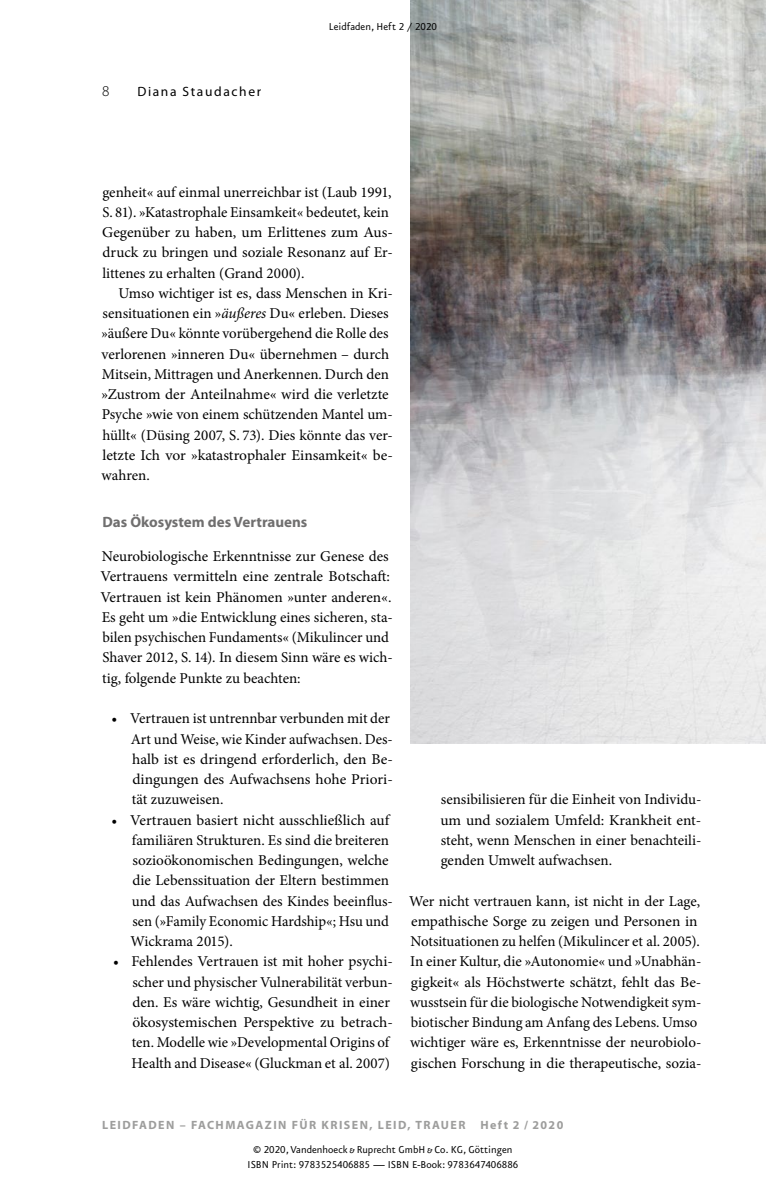
<style>
.page{position:relative;width:766px;height:1191px;background:#fff}
.page>*{position:absolute;margin:0;border:0;box-sizing:border-box;transform-origin:0 0}
.Haupttext{font:15px/20.2px "Minion Pro";color:#000}
.Haupttext_mit_Einzug{font:15px/20.2px "Minion Pro";color:#000}
.Zwischenueberschrift{font:700 15px "Myriad Pro";color:#706f6f}
.t1{font:300 15px "Myriad Pro";color:#000}
.t2{font:13.5px "Myriad Pro";letter-spacing:.12em;color:#000}
.t3{font:12px/15px "VR Eureka Sans";color:#000;text-align:center}
.t4{font:700 12px "Myriad Pro";letter-spacing:.12em;color:#9d9d9c}
.s1{font-style:italic}
</style>
<div class="page">
<img style="left:410px;top:0;width:355px;height:743px">
<p class="t1" style="left:102px;top:82px;width:9px">8</p>
<p class="t2" style="left:137px;top:83px;width:125px">Diana Staudacher</p>
<p class="t3" style="left:329px;top:20px;width:110px">Leidfaden, Heft 2 / 2020</p>
<p class="Haupttext" style="left:102px;top:182px;width:292px">genheit« auf einmal unerreichbar ist (Laub 1991, S. 81). »Katastrophale Einsamkeit« bedeutet, kein Gegenüber zu haben, um Erlittenes zum Aus&shy;druck zu bringen und soziale Resonanz auf Er&shy;littenes zu erhalten (Grand 2000).</p>
<p class="Haupttext_mit_Einzug" style="left:101px;top:283px;width:293px;text-indent:17px">Umso wichtiger ist es, dass Menschen in Kri&shy;sensituationen ein »<span class="s1">äußeres</span> Du« erleben. Dieses »äußere Du« könnte vorübergehend die Rolle des verlorenen »inneren Du« übernehmen – durch Mitsein, Mittragen und Anerkennen. Durch den »Zustrom der Anteilnahme« wird die verletzte Psyche »wie von einem schützenden Mantel um&shy;hüllt« (Düsing 2007, S. 73). Dies könnte das ver&shy;letzte Ich vor »katastrophaler Einsamkeit« be&shy;wahren.</p>
<p class="Zwischenueberschrift" style="left:102px;top:512px;width:206px">Das Ökosystem des Vertrauens</p>
<p class="Haupttext" style="left:100px;top:546px;width:294px">Neurobiologische Erkenntnisse zur Genese des Vertrauens vermitteln eine zentrale Botschaft:<br>Vertrauen ist kein Phänomen »unter anderen«.<br>Es geht um »die Entwicklung eines sicheren, sta&shy;bilen psychischen Fundaments« (Mikulincer und Shaver 2012, S. 14). In diesem Sinn wäre es wich&shy;tig, folgende Punkte zu beachten:</p>
<p class="Haupttext" style="left:131px;top:708px;width:263px;text-indent:-19px">• Vertrauen ist untrennbar verbunden mit der Art und Weise, wie Kinder aufwachsen. Des&shy;halb ist es dringend erforderlich, den Be&shy;dingungen des Aufwachsens hohe Priori&shy;tät zuzuweisen.</p>
<p class="Haupttext" style="left:130px;top:809px;width:264px;text-indent:-19px">• Vertrauen basiert nicht ausschließlich auf familiären Strukturen. Es sind die breiteren sozioökonomischen Bedingungen, welche die Lebenssituation der Eltern bestimmen und das Aufwachsen des Kindes beeinflus&shy;sen (»Family Economic Hardship«; Hsu und Wickrama 2015).</p>
<p class="Haupttext" style="left:131px;top:951px;width:263px;text-indent:-19px">• Fehlendes Vertrauen ist mit hoher psychi&shy;scher und physischer Vulnerabilität verbun&shy;den. Es wäre wichtig, Gesundheit in einer ökosystemischen Perspektive zu betrach&shy;ten. Modelle wie »Developmental Origins of Health and Disease« (Gluckman et al. 2007)</p>
<p class="Haupttext" style="left:440px;top:789px;width:262px;text-align:justify">sensibilisieren für die Einheit von Individu&shy;um und sozialem Umfeld: Krankheit ent&shy;steht, wenn Menschen in einer benachteili&shy;genden Umwelt aufwachsen.</p>
<p class="Haupttext" style="left:409px;top:890px;width:293px">Wer nicht vertrauen kann, ist nicht in der Lage, empathische Sorge zu zeigen und Personen in Notsituationen zu helfen (Mikulincer et al. 2005).<br>In einer Kultur, die »Autonomie« und »Unabhän&shy;gigkeit« als Höchstwerte schätzt, fehlt das Be&shy;wusstsein für die biologische Notwendigkeit sym&shy;biotischer Bindung am Anfang des Lebens. Umso wichtiger wäre es, Erkenntnisse der neurobiolo&shy;gischen Forschung in die therapeutische, sozia-</p>
<p class="t4" style="left:102px;top:1117px;width:462px">LEIDFADEN – FACHMAGAZIN FÜR KRISEN, LEID, TRAUER Heft 2 / 2020</p>
<p class="t3" style="left:247px;top:1142px;width:272px">© 2020, Vandenhoeck &amp; Ruprecht GmbH &amp; Co. KG, Göttingen<br>ISBN Print: 9783525406885 — ISBN E-Book: 9783647406886</p>
</div>
